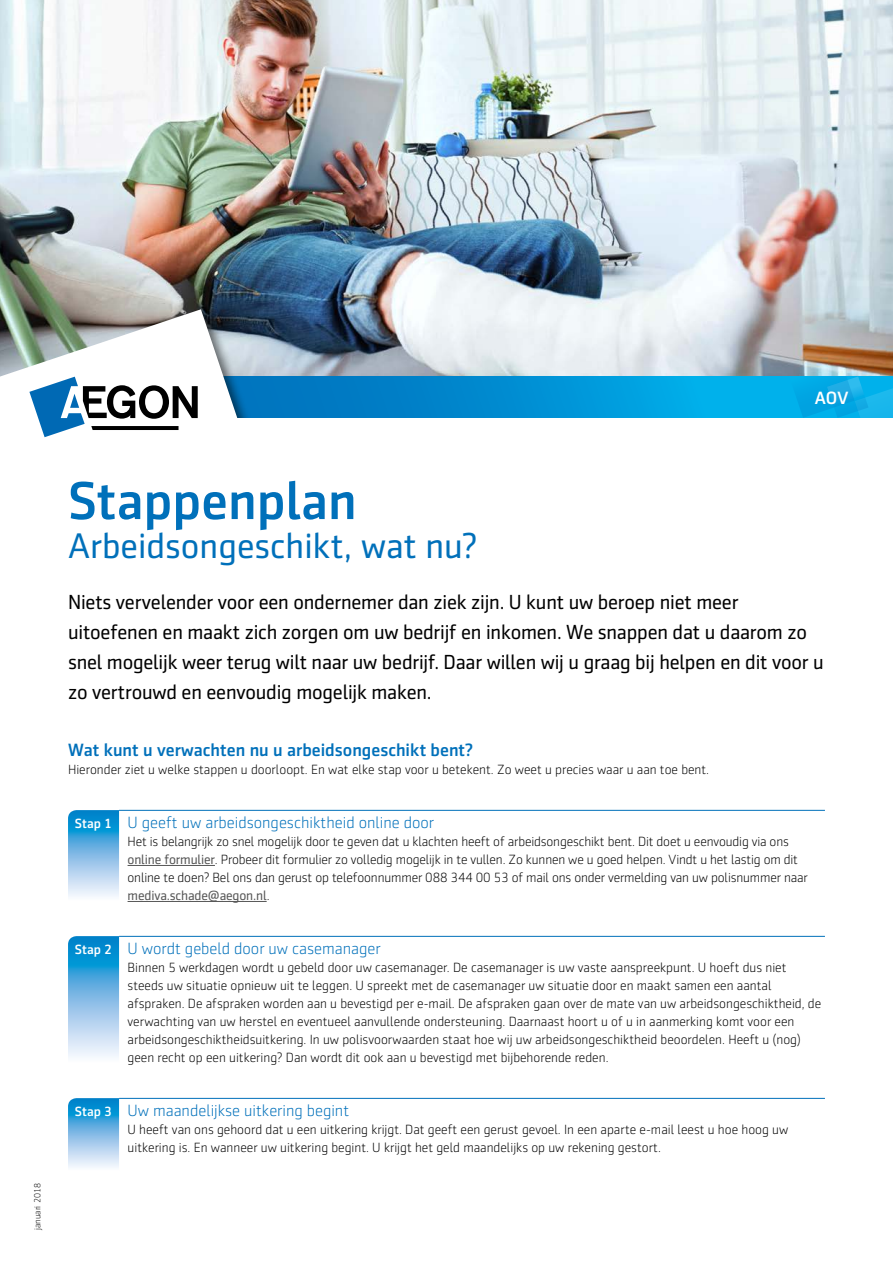
<style>
.page{position:relative;width:893px;height:1263px;background:#fff}
.page>*{position:absolute;margin:0;border:0;box-sizing:border-box;transform-origin:0 0}
.COVER_titel{font:500 54px "Sentico Sans DT";color:#0070ba}
.COVER_subtitel{font:36px "Sentico Sans DT";color:#0070ba}
.TEKST_intro{font:20.7px/30px "Sentico Sans DT";letter-spacing:-.01em;color:#000}
.KOP_tussenkop{font:500 18px "Sentico Sans DT";color:#0070ba}
.COVER_descriptor{font:500 18px "Sentico Sans DT";color:#fff}
.KOP_alineakopje{font:300 16.5px "Sentico Sans DT";color:#0070ba}
.TEKST_body{font:300 13.5px/18px "Sentico Sans DT";color:#000}
.KOP_tussenkop-2{font:500 13.5px "Sentico Sans DT";color:#fff}
.t1{font:300 9px "Sentico Sans DT";color:#000}
.s1{font-weight:400;color:#565656}
</style>
<div class="page">
<img style="left:0;top:0;width:893px;height:377px">
<svg style="left:255px;top:377px;width:531px;height:41px;background:#0091d4"></svg>
<svg style="left:786px;top:377px;width:107px;height:41px;background:#08ade7"></svg>
<div style="left:0;top:309px;width:255px;height:136px;background:#000;opacity:.55"></div>
<div style="left:0;top:418px;width:893px;height:50px;background:#fff"></div>
<svg style="left:0;top:309px;width:241px;height:128px"></svg>
<hr style="left:119px;top:810px;width:706px;height:1px;background:#0070ba">
<hr style="left:128px;top:865px;width:87px;height:1px;background:#565656">
<hr style="left:128px;top:901px;width:139px;height:1px;background:#565656">
<hr style="left:119px;top:936px;width:706px;height:1px;background:#0070ba">
<hr style="left:119px;top:1098px;width:706px;height:1px;background:#0070ba">
<svg style="left:68px;top:810px;width:51px;height:87px;background:#74b9e4"></svg>
<svg style="left:68px;top:936px;width:51px;height:121px;background:#73b9e4"></svg>
<svg style="left:68px;top:1098px;width:51px;height:70px;background:#74b9e4"></svg>
<p class="COVER_descriptor" style="left:815px;top:387px;width:35px">AOV</p>
<p class="t1" style="left:33px;top:1230px;width:48px;rotate:-90deg">januari 2018</p>
<p class="COVER_titel" style="left:68px;top:470px;width:290px">Stappenplan</p>
<p class="COVER_subtitel" style="left:68px;top:526px;width:411px">Arbeidsongeschikt, wat nu?</p>
<p class="TEKST_intro" style="left:68px;top:587px;width:757px">Niets vervelender voor een ondernemer dan ziek zijn. U kunt uw beroep niet meer uitoefenen en maakt zich zorgen om uw bedrijf en inkomen. We snappen dat u daarom zo snel mogelijk weer terug wilt naar uw bedrijf. Daar willen wij u graag bij helpen en dit voor u zo vertrouwd en eenvoudig mogelijk maken.</p>
<p class="KOP_tussenkop" style="left:68px;top:740px;width:407px">Wat kunt u verwachten nu u arbeidsongeschikt bent?</p>
<p class="TEKST_body" style="left:68px;top:761px;width:643px">Hieronder ziet u welke stappen u doorloopt. En wat elke stap voor u betekent. Zo weet u precies waar u aan toe bent.</p>
<p class="KOP_alineakopje" style="left:128px;top:814px;width:308px">U geeft uw arbeidsongeschiktheid online door</p>
<p class="TEKST_body" style="left:128px;top:833px;width:682px">Het is belangrijk zo snel mogelijk door te geven dat u klachten heeft of arbeidsongeschikt bent. Dit doet u eenvoudig via ons <span class="s1">online formulier</span>. Probeer dit formulier zo volledig mogelijk in te vullen. Zo kunnen we u goed helpen. Vindt u het lastig om dit online te doen? Bel ons dan gerust op telefoonnummer 088 344 00 53 of mail ons onder vermelding van uw polisnummer naar <span class="s1">mediva.schade@aegon.nl</span>.</p>
<p class="KOP_alineakopje" style="left:128px;top:940px;width:255px">U wordt gebeld door uw casemanager</p>
<p class="TEKST_body" style="left:128px;top:959px;width:695px">Binnen 5 werkdagen wordt u gebeld door uw casemanager. De casemanager is uw vaste aanspreekpunt. U hoeft dus niet steeds uw situatie opnieuw uit te leggen. U spreekt met de casemanager uw situatie door en maakt samen een aantal afspraken. De afspraken worden aan u bevestigd per e-mail. De afspraken gaan over de mate van uw arbeidsongeschiktheid, de verwachting van uw herstel en eventueel aanvullende ondersteuning. Daarnaast hoort u of u in aanmerking komt voor een arbeidsongeschiktheidsuitkering. In uw polisvoorwaarden staat hoe wij uw arbeidsongeschiktheid beoordelen. Heeft u (nog) geen recht op een uitkering? Dan wordt dit ook aan u bevestigd met bijbehorende reden.</p>
<p class="KOP_alineakopje" style="left:128px;top:1102px;width:223px">Uw maandelijkse uitkering begint</p>
<p class="TEKST_body" style="left:128px;top:1121px;width:662px">U heeft van ons gehoord dat u een uitkering krijgt. Dat geeft een gerust gevoel. In een aparte e-mail leest u hoe hoog uw uitkering is. En wanneer uw uitkering begint. U krijgt het geld maandelijks op uw rekening gestort.</p>
<p class="KOP_tussenkop-2" style="left:75px;top:816px;width:39px">Stap 1</p>
<p class="KOP_tussenkop-2" style="left:75px;top:942px;width:39px">Stap 2</p>
<p class="KOP_tussenkop-2" style="left:75px;top:1104px;width:39px">Stap 3</p>
</div>
